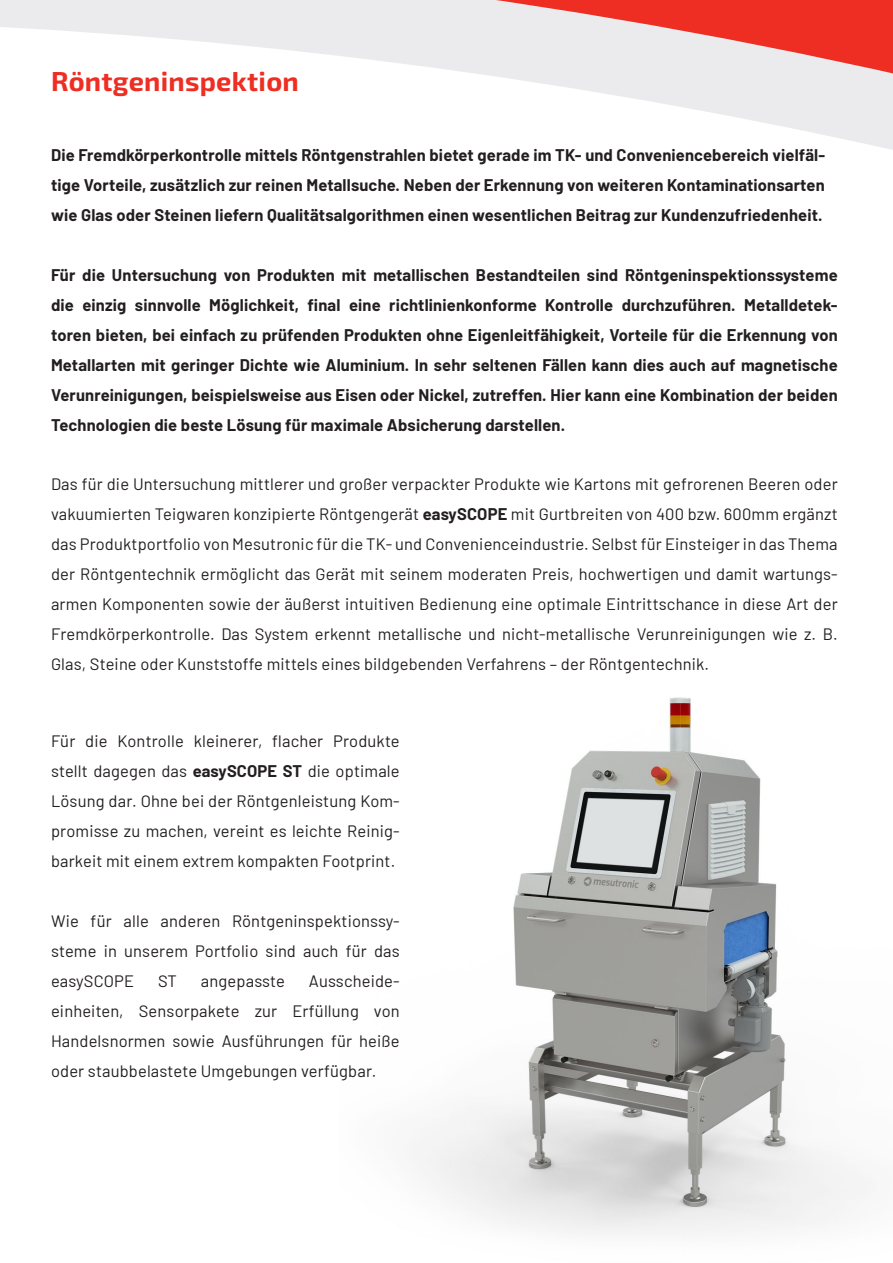
<style>
.page{position:relative;width:893px;height:1263px;background:#fff}
.page>*{position:absolute;margin:0;border:0;box-sizing:border-box;transform-origin:0 0}
.tab{font:700 27.15px "Exo 2";letter-spacing:.01em;color:#ee2e22}
.Produkttext{font:16.5px/30px "Barlow";letter-spacing:.01em;color:#231f20;text-align:justify}
.t1{font:700 16.5px/30px "Barlow";letter-spacing:.01em;color:#231f20;text-align:justify}
.s1{font-weight:700}
</style>
<div class="page">
<svg style="left:522px;top:80px;width:371px;height:70px"></svg>
<img style="left:415px;top:697px;width:454px;height:537px">
<svg style="left:0;top:0;width:893px;height:80px;fill:#ebebed"></svg>
<p class="tab" style="left:51px;top:62px;width:249px">Röntgeninspektion</p>
<p class="t1" style="left:51px;top:139px;width:776px">Die Fremdkörperkontrolle mittels Röntgenstrahlen bietet gerade im TK- und Conveniencebereich vielfäl-</p>
<p class="t1" style="left:51px;top:169px;width:775px">tige Vorteile, zusätzlich zur reinen Metallsuche. Neben der Erkennung von weiteren Kontaminationsarten</p>
<p class="t1" style="left:51px;top:199px;width:773px">wie Glas oder Steinen liefern Qualitätsalgorithmen einen wesentlichen Beitrag zur Kundenzufriedenheit.</p>
<p class="t1" style="left:51px;top:259px;width:788px">Für die Untersuchung von Produkten mit metallischen Bestandteilen sind Röntgeninspektionssysteme die einzig sinnvolle Möglichkeit, final eine richtlinienkonforme Kontrolle durchzuführen. Metalldetek&shy;toren bieten, bei einfach zu prüfenden Produkten ohne Eigenleitfähigkeit, Vorteile für die Erkennung von Metallarten mit geringer Dichte wie Aluminium. In sehr seltenen Fällen kann dies auch auf magnetische Verunreinigungen, beispielsweise aus Eisen oder Nickel, zutreffen. Hier kann eine Kombination der beiden Technologien die beste Lösung für maximale Absicherung darstellen.</p>
<p class="Produkttext" style="left:51px;top:467px;width:788px">Das für die Untersuchung mittlerer und großer verpackter Produkte wie Kartons mit gefrorenen Beeren oder vakuumierten Teigwaren konzipierte Röntgengerät <span class="s1">easySCOPE</span> mit Gurtbreiten von 400 bzw. 600mm ergänzt das Produktportfolio von Mesutronic für die TK- und Convenienceindustrie. Selbst für Einsteiger in das Thema der Röntgentechnik ermöglicht das Gerät mit seinem moderaten Preis, hochwertigen und damit wartungs&shy;armen Komponenten sowie der äußerst intuitiven Bedienung eine optimale Eintrittschance in diese Art der Fremdkörperkontrolle. Das System erkennt metallische und nicht-metallische Verunreinigungen wie z. B.<br>Glas, Steine oder Kunststoffe mittels eines bildgebenden Verfahrens – der Röntgentechnik.</p>
<p class="Produkttext" style="left:51px;top:725px;width:350px">Für die Kontrolle kleinerer, flacher Produkte stellt dagegen das <span class="s1">easySCOPE ST</span> die optimale Lösung dar. Ohne bei der Röntgenleistung Kom&shy;promisse zu machen, vereint es leichte Reinig&shy;barkeit mit einem extrem kompakten Footprint.</p>
<p class="Produkttext" style="left:51px;top:905px;width:350px">Wie für alle anderen Röntgeninspektionssy&shy;steme in unserem Portfolio sind auch für das easySCOPE</p>
<p class="Produkttext" style="left:51px;top:965px;width:350px;text-indent:258px">Ausscheide&shy;einheiten, Sensorpakete zur Erfüllung von Handelsnormen sowie Ausführungen für heiße oder staubbelastete Umgebungen verfügbar.</p>
<p class="Produkttext" style="left:158px;top:965px;width:20px">ST</p>
<p class="Produkttext" style="left:201px;top:965px;width:86px">angepasste</p>
</div>
